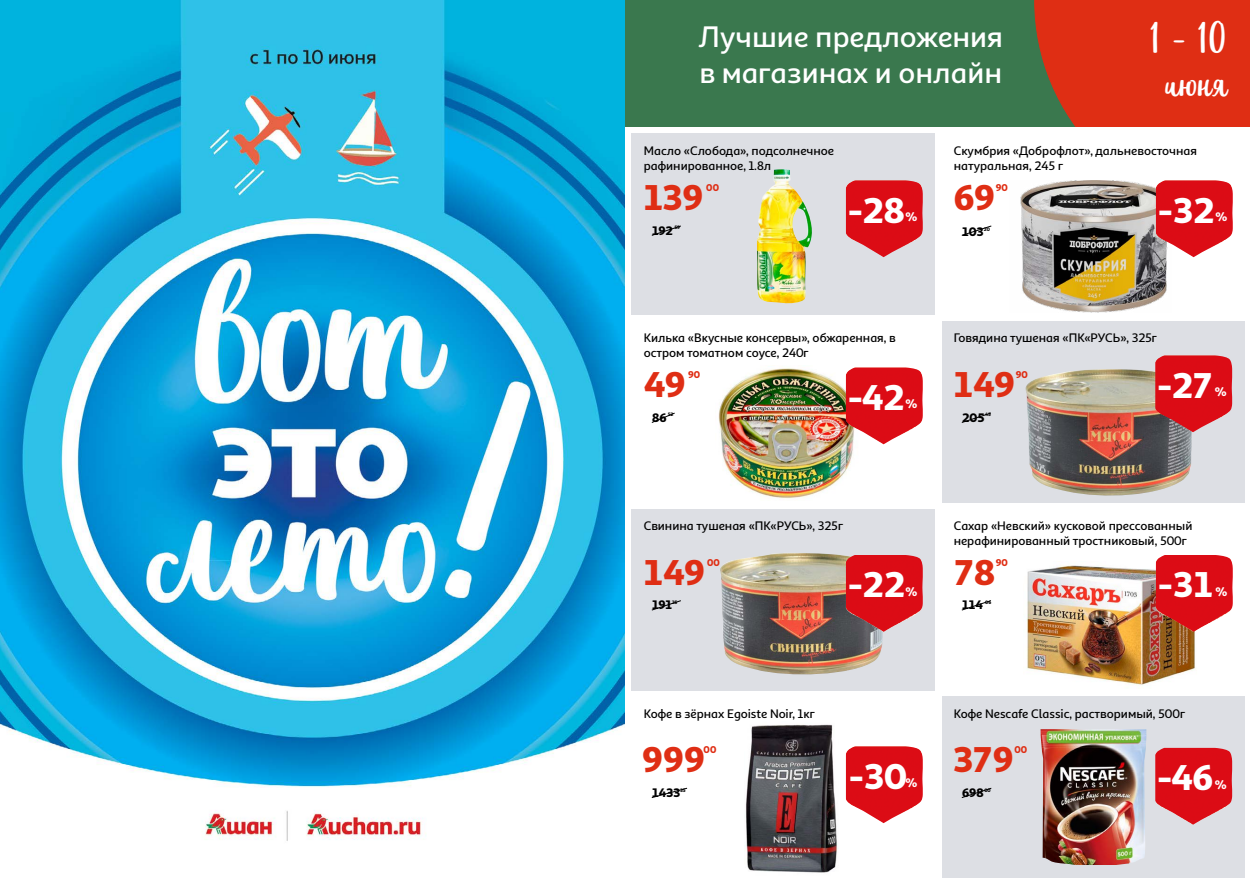
<style>
.page{position:relative;width:1250px;height:884px;background:#fff}
.page>*{position:absolute;margin:0;border:0;box-sizing:border-box;transform-origin:0 0}
.t1{font:48.12px/43.8px "Eufoniem One Plus";color:#fff;text-align:center}
.t2{font:900 36.25px "Sana Sans Alt";letter-spacing:-.02em;color:#fff}
.t3{font:900 36.25px "Sana Sans Alt";letter-spacing:-.015em;color:#df2e14}
.t4{font:500 30px/36px "Sana Sans Alt";color:#fff}
.t5{font:500 12.5px/15px "Sana Sans Alt";color:#000}
.t6{font:900 12.5px "Sana Sans Alt";letter-spacing:-.01em;color:#000}
.t7{font:900 12.5px "Sana Sans Alt";color:#fff}
.t8{font:900 10px "Sana Sans Alt";letter-spacing:.005em;color:#df2e14}
.t9{font:900 5px "Sana Sans Alt";letter-spacing:-.015em;color:#000}
</style>
<div class="page">
<div style="left:1px;top:0;width:1249px;height:128px;background:#3a784e"></div>
<svg style="left:1034px;top:0;width:216px;height:128px;background:#d3351a"></svg>
<div style="left:631px;top:134px;width:304px;height:181px;background:#dddfe4"></div>
<div style="left:942px;top:321px;width:302px;height:181px;background:#dddfe4"></div>
<div style="left:631px;top:509px;width:304px;height:181px;background:#dddfe4"></div>
<div style="left:942px;top:696px;width:302px;height:182px;background:#dddfe4"></div>
<img style="left:1027px;top:563px;width:169px;height:122px">
<img style="left:720px;top:553px;width:163px;height:122px">
<img style="left:718px;top:368px;width:135px;height:131px">
<img style="left:1020px;top:181px;width:147px;height:131px">
<img style="left:745px;top:724px;width:94px;height:149px">
<img style="left:0;top:0;width:625px;height:841px">
<svg style="left:651px;top:225px;width:30px;height:11px"></svg>
<img style="left:846px;top:367px;width:77px;height:77px">
<svg style="left:651px;top:412px;width:24px;height:11px"></svg>
<svg style="left:651px;top:600px;width:30px;height:11px"></svg>
<svg style="left:651px;top:787px;width:37px;height:11px"></svg>
<img style="left:1156px;top:180px;width:77px;height:77px">
<svg style="left:961px;top:225px;width:31px;height:11px"></svg>
<svg style="left:961px;top:412px;width:30px;height:11px"></svg>
<svg style="left:961px;top:787px;width:31px;height:11px"></svg>
<img style="left:846px;top:180px;width:77px;height:77px">
<svg style="left:961px;top:600px;width:30px;height:11px"></svg>
<img style="left:1156px;top:555px;width:77px;height:77px">
<img style="left:846px;top:555px;width:77px;height:77px">
<img style="left:846px;top:746px;width:77px;height:77px">
<img style="left:1155px;top:748px;width:77px;height:77px">
<img style="left:757px;top:169px;width:55px;height:135px">
<img style="left:1026px;top:369px;width:166px;height:127px">
<img style="left:1155px;top:355px;width:77px;height:77px">
<img style="left:1041px;top:729px;width:105px;height:136px">
<h3 class="t4" style="left:699px;top:17px;width:306px">Лучшие предложения в магазинах и онлайн</h3>
<h1 class="t1" style="left:1150px;top:19px;width:78px">1 - 10 июня</h1>
<p class="t5" style="left:644px;top:143px;width:192px">Масло «Слобода», подсолнечное рафинированное, 1.8л</p>
<h2 class="t3" style="left:644px;top:169px;width:61px">139</h2>
<p class="t8" style="left:706px;top:180px;width:14px">00</p>
<p class="t6" style="left:652px;top:220px;width:22px">192</p>
<p class="t9" style="left:674px;top:223px;width:7px">59</p>
<h2 class="t2" style="left:848px;top:181px;width:59px">-28</h2>
<p class="t7" style="left:906px;top:207px;width:13px">%</p>
<p class="t5" style="left:954px;top:143px;width:245px">Скумбрия «Доброфлот», дальневосточная натуральная, 245 г</p>
<h2 class="t3" style="left:954px;top:169px;width:43px">69</h2>
<p class="t8" style="left:996px;top:180px;width:14px">90</p>
<p class="t6" style="left:962px;top:221px;width:23px">103</p>
<p class="t9" style="left:984px;top:225px;width:8px">20</p>
<h2 class="t2" style="left:1158px;top:181px;width:59px">-32</h2>
<p class="t7" style="left:1216px;top:207px;width:13px">%</p>
<p class="t5" style="left:644px;top:330px;width:254px">Килька «Вкусные консервы», обжаренная, в остром томатном соусе, 240г</p>
<h2 class="t3" style="left:644px;top:356px;width:44px">49</h2>
<p class="t8" style="left:688px;top:367px;width:14px">90</p>
<p class="t6" style="left:652px;top:407px;width:16px">86</p>
<p class="t9" style="left:668px;top:410px;width:7px">52</p>
<h2 class="t2" style="left:848px;top:368px;width:59px">-42</h2>
<p class="t7" style="left:906px;top:394px;width:13px">%</p>
<p class="t5" style="left:954px;top:330px;width:205px">Говядина тушеная «ПК«РУСЬ», 325г</p>
<h2 class="t3" style="left:954px;top:356px;width:63px">149</h2>
<p class="t8" style="left:1016px;top:367px;width:14px">90</p>
<p class="t6" style="left:962px;top:407px;width:24px">205</p>
<p class="t9" style="left:985px;top:410px;width:7px">45</p>
<h2 class="t2" style="left:1157px;top:356px;width:57px">-27</h2>
<p class="t7" style="left:1215px;top:382px;width:13px">%</p>
<p class="t5" style="left:644px;top:517px;width:201px">Свинина тушеная «ПК«РУСЬ», 325г</p>
<h2 class="t3" style="left:644px;top:543px;width:63px">149</h2>
<p class="t8" style="left:707px;top:554px;width:14px">00</p>
<p class="t6" style="left:652px;top:595px;width:22px">191</p>
<p class="t9" style="left:672px;top:598px;width:7px">25</p>
<h2 class="t2" style="left:848px;top:556px;width:59px">-22</h2>
<p class="t7" style="left:906px;top:581px;width:13px">%</p>
<p class="t5" style="left:954px;top:517px;width:240px">Сахар «Невский» кусковой прессованный нерафинированный тростниковый, 500г</p>
<h2 class="t3" style="left:954px;top:543px;width:43px">78</h2>
<p class="t8" style="left:996px;top:554px;width:14px">90</p>
<p class="t6" style="left:962px;top:595px;width:22px">114</p>
<h2 class="t2" style="left:1158px;top:556px;width:57px">-31</h2>
<p class="t7" style="left:1216px;top:581px;width:13px">%</p>
<p class="t9" style="left:985px;top:598px;width:8px">06</p>
<p class="t5" style="left:644px;top:705px;width:173px">Кофе в зёрнах Egoiste Noir, 1кг</p>
<h2 class="t3" style="left:642px;top:731px;width:64px">999</h2>
<p class="t8" style="left:704px;top:742px;width:14px">00</p>
<p class="t6" style="left:652px;top:782px;width:30px">1433</p>
<p class="t9" style="left:680px;top:786px;width:7px">35</p>
<h2 class="t2" style="left:849px;top:747px;width:60px">-30</h2>
<p class="t7" style="left:906px;top:773px;width:13px">%</p>
<p class="t5" style="left:954px;top:705px;width:233px">Кофе Nescafe Classic, растворимый, 500г</p>
<h2 class="t3" style="left:952px;top:731px;width:63px">379</h2>
<p class="t8" style="left:1014px;top:742px;width:14px">00</p>
<p class="t6" style="left:962px;top:782px;width:23px">698</p>
<p class="t9" style="left:984px;top:786px;width:8px">00</p>
<h2 class="t2" style="left:1157px;top:749px;width:58px">-46</h2>
<p class="t7" style="left:1215px;top:774px;width:13px">%</p>
</div>
